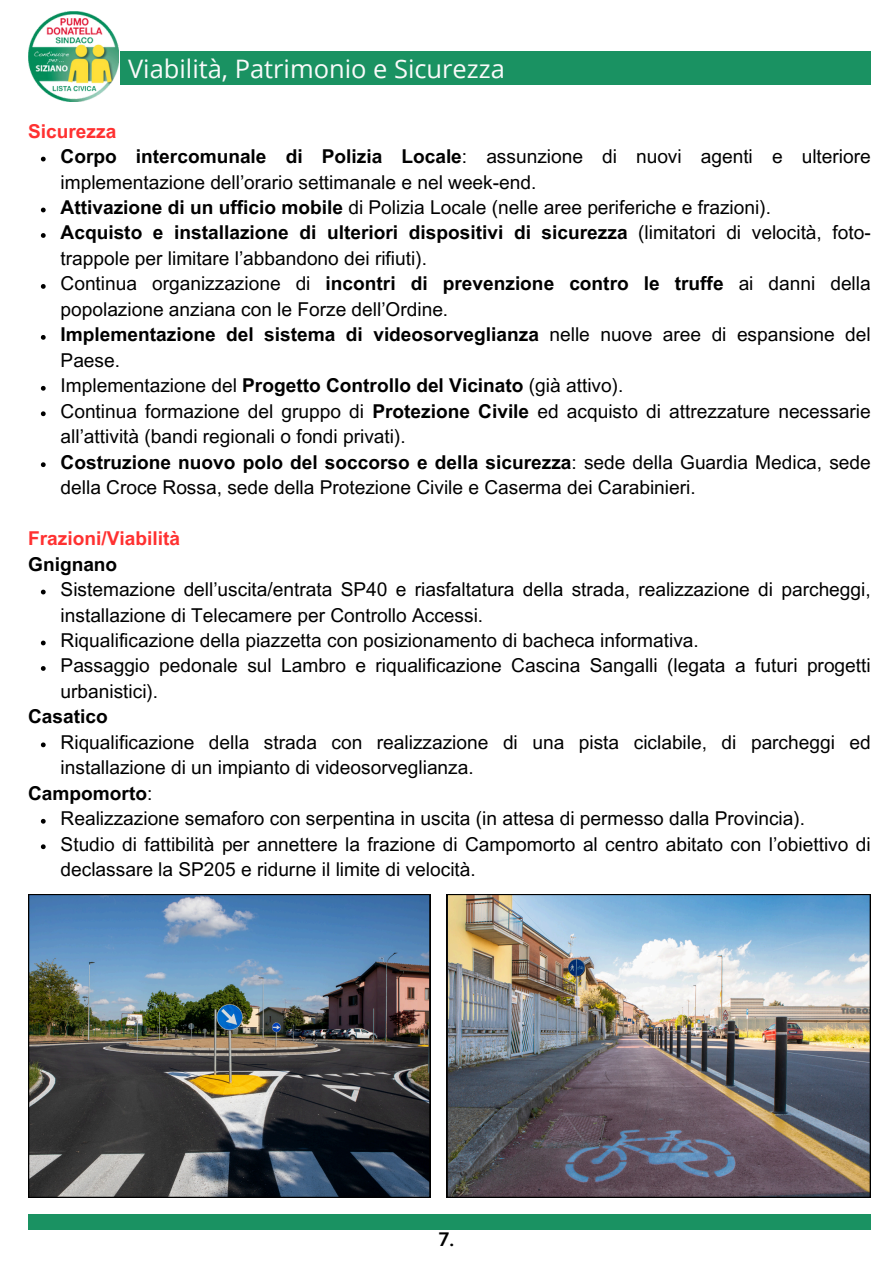
<style>
.page{position:relative;width:894px;height:1264px;background:#fff}
.page>*{position:absolute;margin:0;border:0;box-sizing:border-box;transform-origin:0 0}
.t1{font:25.5px "Open Sans";color:#fafafa}
.t2{font:700 20.55px "Codec Pro";color:#000}
.t3{font:19.05px/25.5px "Arial MT Pro";color:#000}
.t4{font:700 19.05px/25.5px "Arial MT Pro";color:#000}
.t5{font:700 19.05px/25.5px "Arial MT Pro";color:#ff3131}
.s1{font-weight:700}
.s2{font-weight:400}
.s3{color:#000}
</style>
<div class="page">
<div style="left:121px;top:52px;width:749px;height:33px;background:#1a9262"></div>
<img style="left:28px;top:12px;width:90px;height:90px">
<svg style="left:41px;top:157px;width:5px;height:4px"></svg>
<svg style="left:41px;top:208px;width:5px;height:4px"></svg>
<svg style="left:41px;top:233px;width:5px;height:5px"></svg>
<svg style="left:41px;top:284px;width:5px;height:5px"></svg>
<svg style="left:41px;top:335px;width:5px;height:5px"></svg>
<svg style="left:41px;top:386px;width:5px;height:4px"></svg>
<svg style="left:41px;top:411px;width:5px;height:5px"></svg>
<svg style="left:41px;top:462px;width:5px;height:5px"></svg>
<svg style="left:41px;top:589px;width:5px;height:5px"></svg>
<svg style="left:41px;top:640px;width:5px;height:5px"></svg>
<svg style="left:41px;top:666px;width:5px;height:5px"></svg>
<svg style="left:41px;top:742px;width:5px;height:5px"></svg>
<svg style="left:41px;top:818px;width:5px;height:5px"></svg>
<svg style="left:41px;top:844px;width:5px;height:5px"></svg>
<div style="left:28px;top:1214px;width:842px;height:15px;background:#1a9262"></div>
<img style="left:28px;top:894px;width:402px;height:303px">
<img style="left:446px;top:894px;width:424px;height:303px">
<h1 class="t1" style="left:128px;top:51px;width:378px">Viabilità, Patrimonio e Sicurezza</h1>
<h3 class="t5" style="left:28px;top:120px;width:90px">Sicurezza</h3>
<p class="t3" style="left:61px;top:146px;width:811px"><span class="s1">Corpo intercomunale di Polizia Locale</span>: assunzione di nuovi agenti e ulteriore implementazione dell’orario settimanale e nel week-end.</p>
<p class="t3" style="left:61px;top:197px;width:711px"><span class="s1">Attivazione di un ufficio mobile</span> di Polizia Locale (nelle aree periferiche e frazioni).</p>
<p class="t3" style="left:61px;top:222px;width:811px"><span class="s1">Acquisto e installazione di ulteriori dispositivi di sicurezza</span> (limitatori di velocità, foto&shy;trappole per limitare l’abbandono dei rifiuti).</p>
<p class="t3" style="left:61px;top:273px;width:811px">Continua organizzazione di <span class="s1">incontri di prevenzione contro le truffe</span> ai danni della popolazione anziana con le Forze dell’Ordine.</p>
<p class="t4" style="left:61px;top:324px;width:811px">Implementazione del sistema di videosorveglianza <span class="s2">nelle nuove aree di espansione del<br>Paese.</span></p>
<p class="t3" style="left:61px;top:375px;width:564px">Implementazione del <span class="s1">Progetto Controllo del Vicinato</span> (già attivo).</p>
<p class="t3" style="left:61px;top:400px;width:811px">Continua formazione del gruppo di <span class="s1">Protezione Civile</span> ed acquisto di attrezzature necessarie all’attività (bandi regionali o fondi privati).</p>
<p class="t3" style="left:61px;top:451px;width:811px"><span class="s1">Costruzione nuovo polo del soccorso e della sicurezza</span>: sede della Guardia Medica, sede della Croce Rossa, sede della Protezione Civile e Caserma dei Carabinieri.</p>
<h3 class="t5" style="left:28px;top:528px;width:153px">Frazioni/Viabilità<br><span class="s3">Gnignano</span></h3>
<p class="t3" style="left:61px;top:579px;width:811px">Sistemazione dell’uscita/entrata SP40 e riasfaltatura della strada, realizzazione di parcheggi, installazione di Telecamere per Controllo Accessi.</p>
<p class="t3" style="left:61px;top:630px;width:639px">Riqualificazione della piazzetta con posizionamento di bacheca informativa.</p>
<p class="t3" style="left:61px;top:655px;width:811px">Passaggio pedonale sul Lambro e riqualificazione Cascina Sangalli (legata a futuri progetti urbanistici).</p>
<h3 class="t4" style="left:28px;top:706px;width:81px">Casatico</h3>
<p class="t3" style="left:61px;top:731px;width:811px">Riqualificazione della strada con realizzazione di una pista ciclabile, di parcheggi ed installazione di un impianto di videosorveglianza.</p>
<p class="t4" style="left:28px;top:782px;width:126px">Campomorto<span class="s2">:</span></p>
<p class="t3" style="left:61px;top:808px;width:745px">Realizzazione semaforo con serpentina in uscita (in attesa di permesso dalla Provincia).</p>
<p class="t3" style="left:61px;top:833px;width:811px">Studio di fattibilità per annettere la frazione di Campomorto al centro abitato con l’obiettivo di declassare la SP205 e ridurne il limite di velocità.</p>
<p class="t2" style="left:439px;top:1232px;width:17px">7.</p>
</div>
